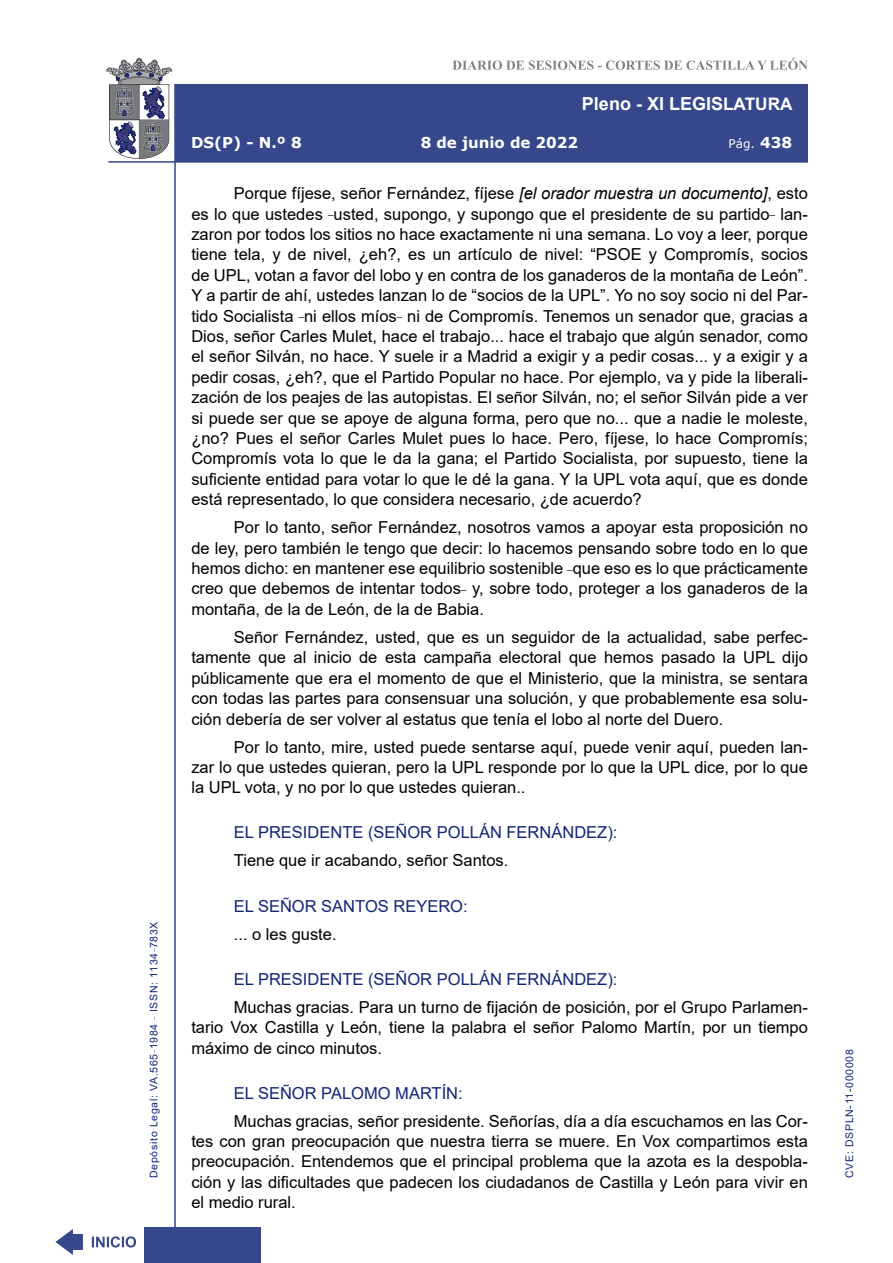
<style>
.page{position:relative;width:893px;height:1263px;background:#fff}
.page>*{position:absolute;margin:0;border:0;box-sizing:border-box;transform-origin:0 0}
.t1{font:700 18px "Arial";color:#fff}
.t2{font:16.5px/20.4px "Arial";color:#000;text-align:justify}
.Orador{font:16.5px "Arial";color:#122678}
.t3{font:700 15px "Verdana";color:#fff}
.t4{font:12px "Verdana";color:#fff}
.t5{font:10.5px "Arial";letter-spacing:.065em;color:#122678}
.s1{font-size:17.25px}
.s2{font-weight:700;font-size:15px}
.s3{font-style:italic}
</style>
<div class="page">
<svg style="left:452px;top:58px;width:356px;height:12px"></svg>
<hr style="left:174px;top:84px;width:2px;height:1179px;background:#36478c">
<div style="left:144px;top:1227px;width:117px;height:36px;background:#36478c"></div>
<div style="left:175px;top:84px;width:633px;height:78px;background:#36478c"></div>
<hr style="left:108px;top:161px;width:700px;height:2px;background:#36478c">
<svg style="left:92px;top:1236px;width:44px;height:11px"></svg>
<svg style="left:55px;top:1229px;width:28px;height:26px"></svg>
<svg style="left:106px;top:58px;width:66px;height:101px"></svg>
<p class="t5" style="left:146px;top:1178px;width:258px;rotate:-90deg">Depósito Legal: VA.565<sup>_</sup>1984 <sup>_</sup> ISSN: 1134<sup>_</sup>783X</p>
<p class="t1" style="left:582px;top:91px;width:212px">Pleno - XI LEGIS<span class="s1">LATURA</span></p>
<p class="t3" style="left:191px;top:132px;width:112px">DS(P) - N.º 8</p>
<p class="t3" style="left:421px;top:132px;width:159px">8 de junio de 2022</p>
<p class="t4" style="left:729px;top:135px;width:65px">Pág. <span class="s2">438</span></p>
<p class="t2" style="left:191px;top:183px;width:618px;text-indent:43px">Porque fíjese, señor Fernández, fíjese <span class="s3">[el orador muestra un documento]</span>, esto es lo que ustedes <sup>_</sup>usted, supongo, y supongo que el presidente de su partido<sup>_</sup> lan&shy;zaron por todos los sitios no hace exactamente ni una semana. Lo voy a leer, porque tiene tela, y de nivel, ¿eh?, es un artículo de nivel: “PSOE y Compromís, socios de UPL, votan a favor del lobo y en contra de los ganaderos de la montaña de León”.<br>Y a partir de ahí, ustedes lanzan lo de “socios de la UPL”. Yo no soy socio ni del Par&shy;tido Socialista <sup>_</sup>ni ellos míos<sup>_</sup> ni de Compromís. Tenemos un senador que, gracias a Dios, señor Carles Mulet, hace el trabajo... hace el trabajo que algún senador, como el señor Silván, no hace. Y suele ir a Madrid a exigir y a pedir cosas... y a exigir y a pedir cosas, ¿eh?, que el Partido Popular no hace. Por ejemplo, va y pide la liberali&shy;zación de los peajes de las autopistas. El señor Silván, no; el señor Silván pide a ver si puede ser que se apoye de alguna forma, pero que no... que a nadie le moleste, ¿no? Pues el señor Carles Mulet pues lo hace. Pero, fíjese, lo hace Compromís; Compromís vota lo que le da la gana; el Partido Socialista, por supuesto, tiene la suficiente entidad para votar lo que le dé la gana. Y la UPL vota aquí, que es donde está representado, lo que considera necesario, ¿de acuerdo?</p>
<p class="t2" style="left:191px;top:517px;width:618px;text-indent:43px">Por lo tanto, señor Fernández, nosotros vamos a apoyar esta proposición no de ley, pero también le tengo que decir: lo hacemos pensando sobre todo en lo que hemos dicho: en mantener ese equilibrio sostenible <sup>_</sup>que eso es lo que prácticamente creo que debemos de intentar todos<sup>_</sup> y, sobre todo, proteger a los ganaderos de la montaña, de la de León, de la de Babia.</p>
<p class="t2" style="left:191px;top:627px;width:618px;text-indent:43px">Señor Fernández, usted, que es un seguidor de la actualidad, sabe perfec&shy;tamente que al inicio de esta campaña electoral que hemos pasado la UPL dijo públicamente que era el momento de que el Ministerio, que la ministra, se sentara con todas las partes para consensuar una solución, y que probablemente esa solu&shy;ción debería de ser volver al estatus que tenía el lobo al norte del Duero.</p>
<p class="t2" style="left:191px;top:736px;width:618px;text-indent:43px">Por lo tanto, mire, usted puede sentarse aquí, puede venir aquí, pueden lan&shy;zar lo que ustedes quieran, pero la UPL responde por lo que la UPL dice, por lo que la UPL vota, y no por lo que ustedes quieran..</p>
<p class="Orador" style="left:234px;top:821px;width:385px">EL PRESIDENTE (SEÑOR POLLÁN FERNÁNDEZ):</p>
<p class="t2" style="left:234px;top:850px;width:276px">Tiene que ir acabando, señor Santos.</p>
<p class="Orador" style="left:234px;top:894px;width:235px">EL SEÑOR SANTOS REYERO:</p>
<p class="t2" style="left:234px;top:923px;width:104px">... o les guste.</p>
<p class="Orador" style="left:234px;top:967px;width:385px">EL PRESIDENTE (SEÑOR POLLÁN FERNÁNDEZ):</p>
<p class="t2" style="left:191px;top:997px;width:618px;text-indent:43px">Muchas gracias. Para un turno de fijación de posición, por el Grupo Parlamen&shy;tario Vox Castilla y León, tiene la palabra el señor Palomo Martín, por un tiempo máximo de cinco minutos.</p>
<p class="Orador" style="left:234px;top:1081px;width:230px">EL SEÑOR PALOMO MARTÍN:</p>
<p class="t2" style="left:191px;top:1110px;width:618px;text-indent:43px">Muchas gracias, señor presidente. Señorías, día a día escuchamos en las Cor&shy;tes con gran preocupación que nuestra tierra se muere. En Vox compartimos esta preocupación. Entendemos que el principal problema que la azota es la despobla&shy;ción y las dificultades que padecen los ciudadanos de Castilla y León para vivir en el medio rural.</p>
<p class="t5" style="left:842px;top:1178px;width:130px;rotate:-90deg">CVE: DSPLN-11-000008</p>
</div>
